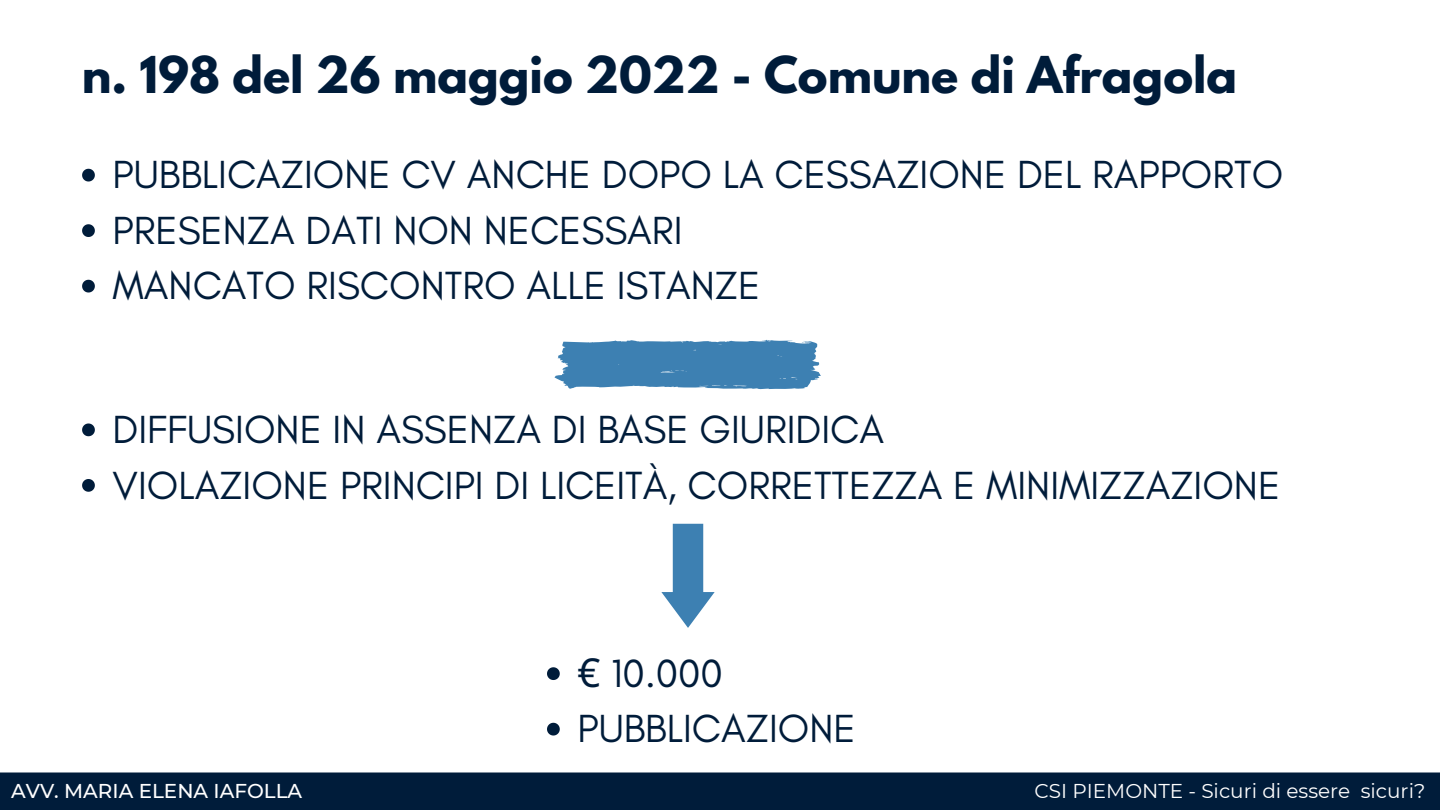
<style>
.page{position:relative;width:1440px;height:810px;background:#fff}
.page>*{position:absolute;margin:0;border:0;box-sizing:border-box;transform-origin:0 0}
.t1{font:700 45px "League Spartan";color:#001c3a}
.t2{font:40px/55.5px "Glacial Indifference";color:#001c3a}
.t3{font:20px "Montserrat";color:#fff}
.t4{font:500 20px "Montserrat";color:#fff}
.s1{font-family:"Noto Sans"}
</style>
<div class="page">
<div style="left:0;top:773px;width:1440px;height:37px;background:#001c3a"></div>
<svg style="left:661px;top:524px;width:54px;height:104px"></svg>
<svg style="left:555px;top:340px;width:266px;height:49px;background:#528dba"></svg>
<svg style="left:82px;top:169px;width:13px;height:13px"></svg>
<svg style="left:82px;top:224px;width:13px;height:13px"></svg>
<svg style="left:82px;top:280px;width:13px;height:13px"></svg>
<svg style="left:82px;top:424px;width:13px;height:12px"></svg>
<svg style="left:82px;top:479px;width:13px;height:13px"></svg>
<svg style="left:547px;top:667px;width:13px;height:13px"></svg>
<svg style="left:547px;top:723px;width:13px;height:13px"></svg>
<p class="t1" style="left:82px;top:53px;width:1157px">n. 198 del 26 maggio 2022 - Comune di Afragola</p>
<p class="t2" style="left:113px;top:147px;width:1172px">PUBBLICAZIONE CV ANCHE DOPO LA CESSAZIONE DEL RAPPORTO<br>PRESENZA DATI NON NECESSARI<br>MANCATO RISCONTRO ALLE ISTANZE</p>
<p class="t2" style="left:113px;top:401px;width:1169px">DIFFUSIONE IN ASSENZA DI BASE GIURIDICA<br>VIOLAZIONE PRINCIPI DI LICEITÀ, CORRETTEZZA E MINIMIZZAZIONE</p>
<p class="t2" style="left:578px;top:645px;width:280px"><span class="s1">€</span> 10.000<br>PUBBLICAZIONE</p>
<p class="t4" style="left:11px;top:779px;width:293px">AVV. MARIA ELENA IAFOLLA</p>
<p class="t3" style="left:1035px;top:779px;width:392px">CSI PIEMONTE - Sicuri di essere sicuri?</p>
</div>
